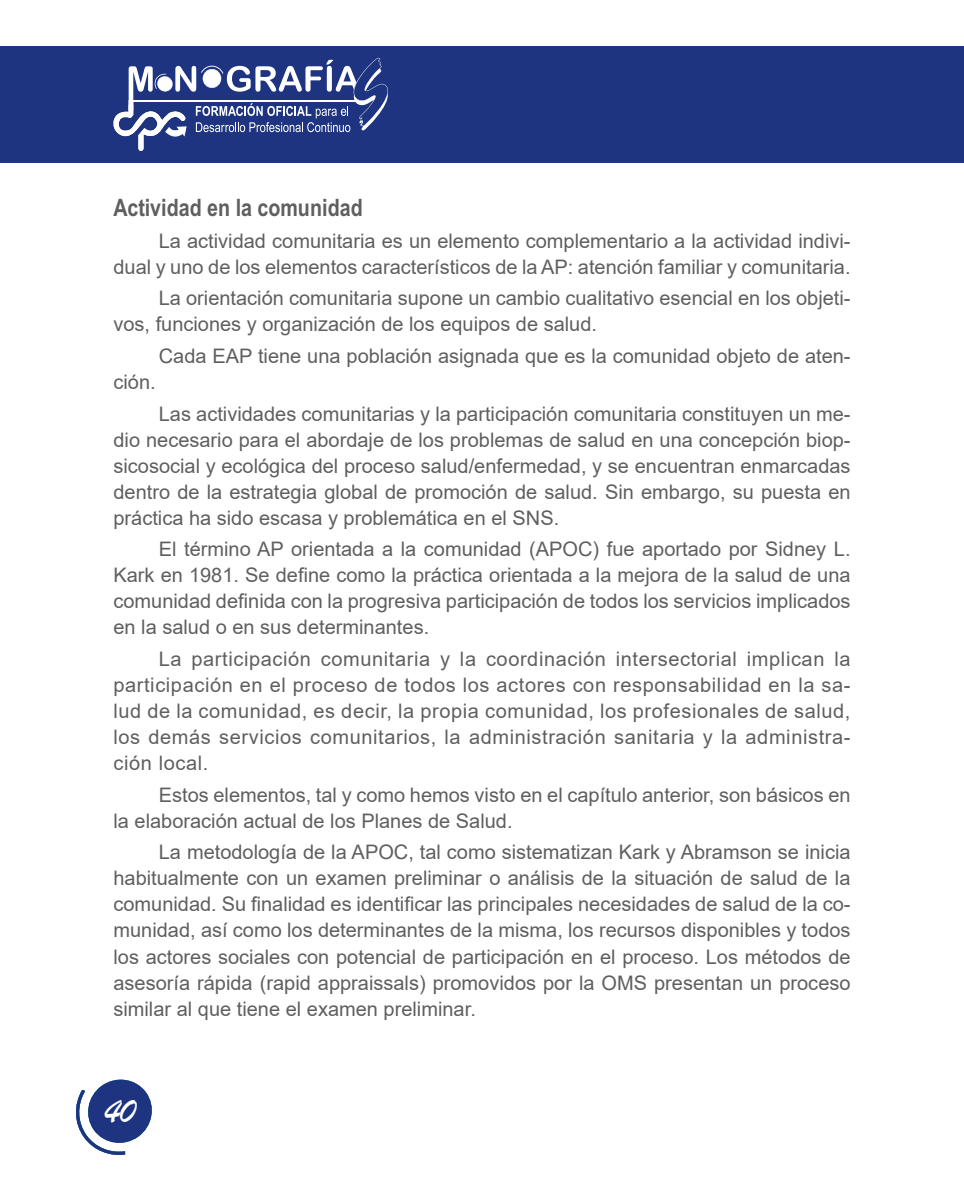
<style>
.page{position:relative;width:964px;height:1191px;background:#fff}
.page>*{position:absolute;margin:0;border:0;box-sizing:border-box;transform-origin:0 0}
.t1{font:36px "Brush Script";color:#fff}
.t2{font:700 24px "Arial Narrow MT Std";color:#5e5f5e}
.t3{font:20px/26px "Arial";color:#5e5f5e;text-align:justify}
</style>
<div class="page">
<div style="left:0;top:46px;width:964px;height:117px;background:#1e3481"></div>
<svg style="left:76px;top:1079px;width:76px;height:76px"></svg>
<svg style="left:113px;top:58px;width:275px;height:93px"></svg>
<p class="t2" style="left:113px;top:193px;width:251px">Actividad en la comunidad</p>
<p class="t3" style="left:113px;top:227px;width:739px;text-align:right">La actividad comunitaria es un elemento complementario a la actividad indivi-<br>dual y uno de los elementos característicos de la AP: atención familiar y comunitaria.</p>
<p class="t3" style="left:113px;top:285px;width:738px;text-indent:45px">La orientación comunitaria supone un cambio cualitativo esencial en los objeti&shy;vos, funciones y organización de los equipos de salud.</p>
<p class="t3" style="left:159px;top:343px;width:693px">Cada EAP tiene una población asignada que es la comunidad objeto de aten-</p>
<p class="t3" style="left:113px;top:369px;width:44px">ción.</p>
<p class="t3" style="left:113px;top:400px;width:739px;text-indent:45px">Las actividades comunitarias y la participación comunitaria constituyen un me&shy;dio necesario para el abordaje de los problemas de salud en una concepción biop&shy;sicosocial y ecológica del proceso salud/enfermedad, y se encuentran enmarcadas dentro de la estrategia global de promoción de salud. Sin embargo, su puesta en práctica ha sido escasa y problemática en el SNS.</p>
<p class="t3" style="left:113px;top:536px;width:738px;text-indent:45px">El término AP orientada a la comunidad (APOC) fue aportado por Sidney L.<br>Kark en 1981. Se define como la práctica orientada a la mejora de la salud de una comunidad definida con la progresiva participación de todos los servicios implicados en la salud o en sus determinantes.</p>
<p class="t3" style="left:113px;top:646px;width:738px;text-indent:45px">La participación comunitaria y la coordinación intersectorial implican la participación en el proceso de todos los actores con responsabilidad en la sa&shy;lud de la comunidad, es decir, la propia comunidad, los profesionales de salud, los demás servicios comunitarios, la administración sanitaria y la administra&shy;ción local.</p>
<p class="t3" style="left:113px;top:781px;width:739px;text-indent:45px">Estos elementos, tal y como hemos visto en el capítulo anterior, son básicos en la elaboración actual de los Planes de Salud.</p>
<p class="t3" style="left:113px;top:839px;width:738px;text-indent:45px">La metodología de la APOC, tal como sistematizan Kark y Abramson se inicia habitualmente con un examen preliminar o análisis de la situación de salud de la comunidad. Su finalidad es identificar las principales necesidades de salud de la co&shy;munidad, así como los determinantes de la misma, los recursos disponibles y todos los actores sociales con potencial de participación en el proceso. Los métodos de asesoría rápida (rapid appraissals) promovidos por la OMS presentan un proceso similar al que tiene el examen preliminar.</p>
<h1 class="t1" style="left:104px;top:1089px;width:33px">40</h1>
</div>
